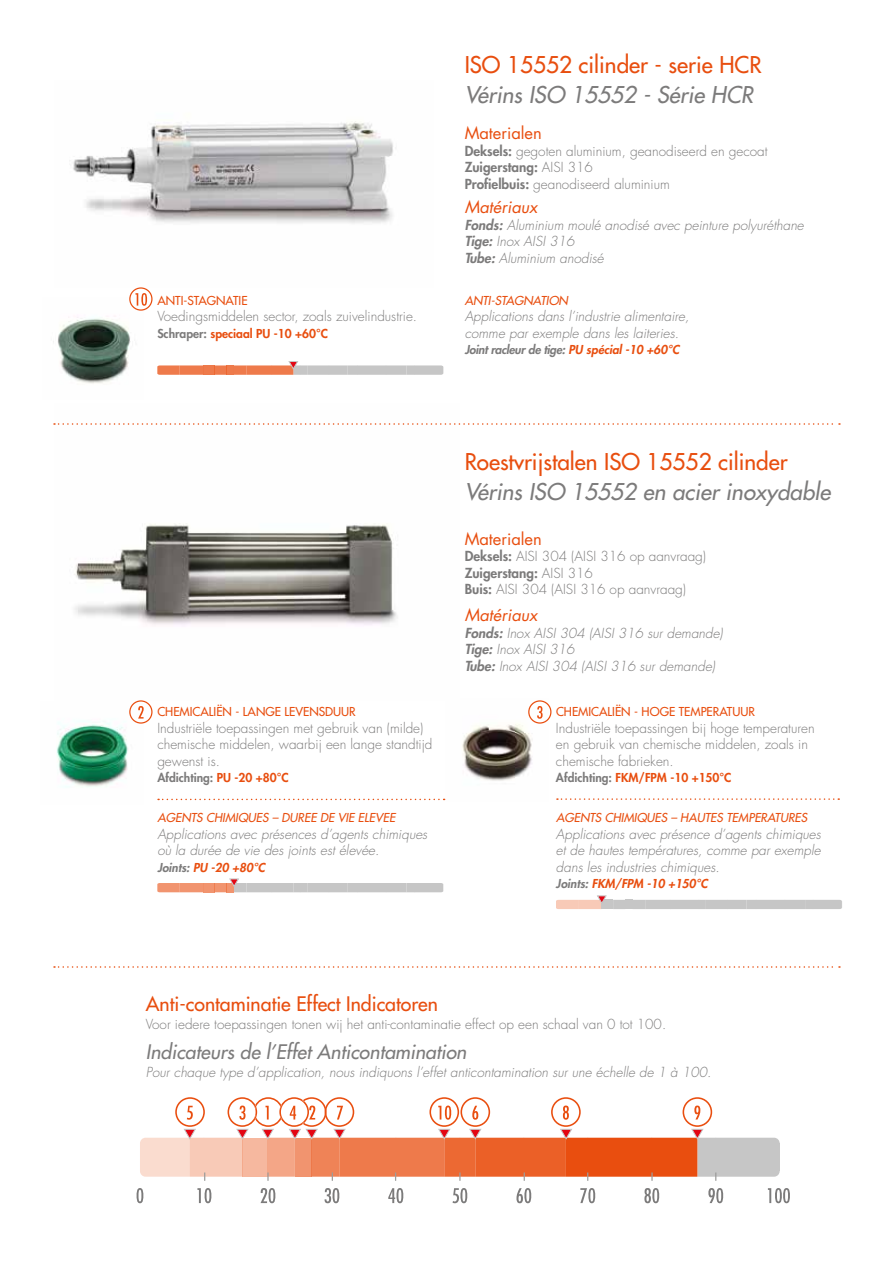
<style>
.page{position:relative;width:893px;height:1263px;background:#fff}
.page>*{position:absolute;margin:0;border:0;box-sizing:border-box;transform-origin:0 0}
.t1{font:500 22.5px "Futura Std";color:#e84e0f}
.t2{font:italic 500 22.5px "Futura Std";color:#7c7b7b}
.t3{font:italic 500 19.5px "Futura Std";color:#7c7b7b}
.t4{font:500 19.5px "Futura Std";color:#e84e0f}
.t5{font:16.5px "Futura Std";color:#e84e0f}
.t6{font:italic 16.5px "Futura Std";color:#e84e0f}
.t7{font:italic 300 13.5px/16.5px "Futura Std";color:#7c7b7b}
.t8{font:300 13.5px/16.5px "Futura Std";color:#7c7b7b}
.t9{font:300 13.5px/16.5px "Futura";color:#7c7b7b}
.t10{font:italic 500 12px "Futura Std";color:#e84e0f}
.t11{font:500 12px "Futura Std";color:#e84e0f}
.t12{font:800 12px "Futura Std";color:#e84e0f}
.t13{font:italic 800 12px "Futura Std";color:#e84e0f}
.t14{font:italic 800 12px "Futura Std";letter-spacing:-.02em;color:#7c7b7b}
.t15{font:800 12px "Futura Std";color:#7c7b7b}
.s1{font-weight:800}
.s2{color:#7c7b7b}
.s3{color:#e84e0f}
</style>
<div class="page">
<img style="left:73px;top:121px;width:320px;height:103px">
<img style="left:74px;top:523px;width:323px;height:103px">
<img style="left:53px;top:316px;width:78px;height:68px">
<img style="left:56px;top:720px;width:72px;height:67px">
<img style="left:462px;top:724px;width:71px;height:57px">
<svg style="left:54px;top:423px;width:786px;height:2px"></svg>
<svg style="left:158px;top:799px;width:287px;height:1px"></svg>
<svg style="left:557px;top:798px;width:282px;height:2px"></svg>
<svg style="left:214px;top:365px;width:13px;height:10px"></svg>
<div style="left:227px;top:365px;width:7px;height:10px;background:#ee7a4b"></div>
<svg style="left:157px;top:365px;width:46px;height:10px"></svg>
<div style="left:203px;top:365px;width:11px;height:10px;background:#ee7a4b"></div>
<svg style="left:234px;top:361px;width:209px;height:14px"></svg>
<svg style="left:157px;top:883px;width:46px;height:9px"></svg>
<div style="left:203px;top:883px;width:11px;height:9px;background:#f1946f"></div>
<svg style="left:214px;top:878px;width:230px;height:14px"></svg>
<svg style="left:613px;top:900px;width:12px;height:9px"></svg>
<div style="left:625px;top:900px;width:8px;height:9px;background:#c6c6c6"></div>
<div style="left:602px;top:900px;width:11px;height:9px;background:#c6c6c6"></div>
<div style="left:633px;top:900px;width:209px;height:9px;background:#c6c6c6"></div>
<svg style="left:556px;top:895px;width:51px;height:14px"></svg>
<svg style="left:54px;top:966px;width:786px;height:2px"></svg>
<svg style="left:136px;top:1188px;width:8px;height:15px"></svg>
<svg style="left:197px;top:1188px;width:15px;height:15px"></svg>
<svg style="left:260px;top:1188px;width:16px;height:15px"></svg>
<svg style="left:325px;top:1188px;width:14px;height:15px"></svg>
<svg style="left:388px;top:1188px;width:15px;height:15px"></svg>
<svg style="left:452px;top:1188px;width:15px;height:15px"></svg>
<svg style="left:516px;top:1188px;width:15px;height:15px"></svg>
<svg style="left:580px;top:1188px;width:15px;height:15px"></svg>
<svg style="left:644px;top:1188px;width:15px;height:15px"></svg>
<svg style="left:708px;top:1188px;width:15px;height:15px"></svg>
<svg style="left:768px;top:1188px;width:22px;height:15px"></svg>
<svg style="left:140px;top:1097px;width:640px;height:84px"></svg>
<svg style="left:129px;top:700px;width:24px;height:24px"></svg>
<svg style="left:129px;top:287px;width:24px;height:24px"></svg>
<svg style="left:528px;top:700px;width:23px;height:24px"></svg>
<h1 class="t1" style="left:465px;top:50px;width:298px">ISO 15552 cilinder - serie HCR</h1>
<h1 class="t2" style="left:465px;top:80px;width:290px">Vérins ISO 15552 - Série HCR</h1>
<p class="t5" style="left:465px;top:123px;width:79px">Materialen</p>
<p class="t9" style="left:465px;top:143px;width:304px"><span class="s1">Deksels:</span> gegoten aluminium, geanodiseerd en gecoat<br><span class="s1">Zuigerstang:</span> AISI 316<br><span class="s1">Profielbuis:</span> geanodiseerd aluminium</p>
<p class="t11" style="left:157px;top:293px;width:92px">ANTI-STAGNATIE</p>
<p class="t8" style="left:157px;top:308px;width:261px">Voedingsmiddelen sector, zoals zuivelindustrie.</p>
<p class="t12" style="left:157px;top:325px;width:172px"><span class="s2">Schraper:</span> speciaal PU -10 +60°C</p>
<p class="t6" style="left:465px;top:196px;width:74px">Matériaux</p>
<p class="t7" style="left:465px;top:217px;width:341px"><span class="s1">Fonds:</span> Aluminium moulé anodisé avec peinture polyuréthane<br><span class="s1">Tige:</span> Inox AISI 316<br><span class="s1">Tube:</span> Aluminium anodisé</p>
<p class="t10" style="left:465px;top:293px;width:105px">ANTI-STAGNATION</p>
<p class="t7" style="left:465px;top:308px;width:226px">Applications dans l’industrie alimentaire, comme par exemple dans les laiteries.</p>
<p class="t14" style="left:465px;top:342px;width:216px">Joint racleur de tige: <span class="s3">PU spécial -10 +60°C</span></p>
<p class="t11" style="left:157px;top:704px;width:200px">CHEMICALIËN - LANGE LEVENSDUUR</p>
<p class="t8" style="left:157px;top:720px;width:277px">Industriële toepassingen met gebruik van (milde) chemische middelen, waarbij een lange standtijd gewenst is.</p>
<p class="t15" style="left:157px;top:770px;width:133px">Afdichting: <span class="s3">PU -20 +80°C</span></p>
<p class="t10" style="left:157px;top:810px;width:239px">AGENTS CHIMIQUES – DUREE DE VIE ELEVEE</p>
<p class="t7" style="left:157px;top:826px;width:271px">Applications avec présences d’agents chimiques où la durée de vie des joints est élevée.</p>
<p class="t13" style="left:157px;top:860px;width:109px"><span class="s2">Joints:</span> PU -20 +80°C</p>
<h1 class="t1" style="left:465px;top:448px;width:324px">Roestvrijstalen ISO 15552 cilinder</h1>
<h1 class="t2" style="left:465px;top:478px;width:367px">Vérins ISO 15552 en acier inoxydable</h1>
<p class="t5" style="left:465px;top:528px;width:79px">Materialen</p>
<p class="t9" style="left:465px;top:548px;width:243px"><span class="s1">Deksels:</span> AISI 304 (AISI 316 op aanvraag)<br><span class="s1">Zuigerstang:</span> AISI 316<br><span class="s1">Buis:</span> AISI 304 (AISI 316 op aanvraag)</p>
<p class="t6" style="left:465px;top:604px;width:74px">Matériaux</p>
<p class="t7" style="left:465px;top:625px;width:260px"><span class="s1">Fonds:</span> Inox AISI 304 (AISI 316 sur demande)<br><span class="s1">Tige:</span> Inox AISI 316<br><span class="s1">Tube:</span> Inox AISI 304 (AISI 316 sur demande)</p>
<p class="t11" style="left:556px;top:704px;width:200px">CHEMICALIËN - HOGE TEMPERATUUR</p>
<p class="t8" style="left:556px;top:720px;width:260px">Industriële toepassingen bij hoge temperaturen en gebruik van chemische middelen, zoals in chemische fabrieken.</p>
<p class="t12" style="left:556px;top:770px;width:177px"><span class="s2">Afdichting:</span> FKM/FPM -10 +150°C</p>
<p class="t10" style="left:556px;top:810px;width:253px">AGENTS CHIMIQUES – HAUTES TEMPERATURES</p>
<p class="t7" style="left:556px;top:826px;width:266px;text-align:justify">Applications avec présence d’agents chimiques et de hautes températures, comme par exemple dans les industries chimiques.</p>
<p class="t13" style="left:556px;top:876px;width:153px"><span class="s2">Joints:</span> FKM/FPM -10 +150°C</p>
<h2 class="t4" style="left:146px;top:992px;width:294px">Anti-contaminatie Effect Indicatoren</h2>
<p class="t8" style="left:146px;top:1016px;width:522px">Voor iedere toepassingen tonen wij het anti-contaminatie effect op een schaal van 0 tot 100.</p>
<h2 class="t3" style="left:146px;top:1040px;width:322px">Indicateurs de l’Effet Anticontamination</h2>
<p class="t7" style="left:146px;top:1064px;width:567px">Pour chaque type d’application, nous indiquons l’effet anticontamination sur une échelle de 1 à 100.</p>
</div>
